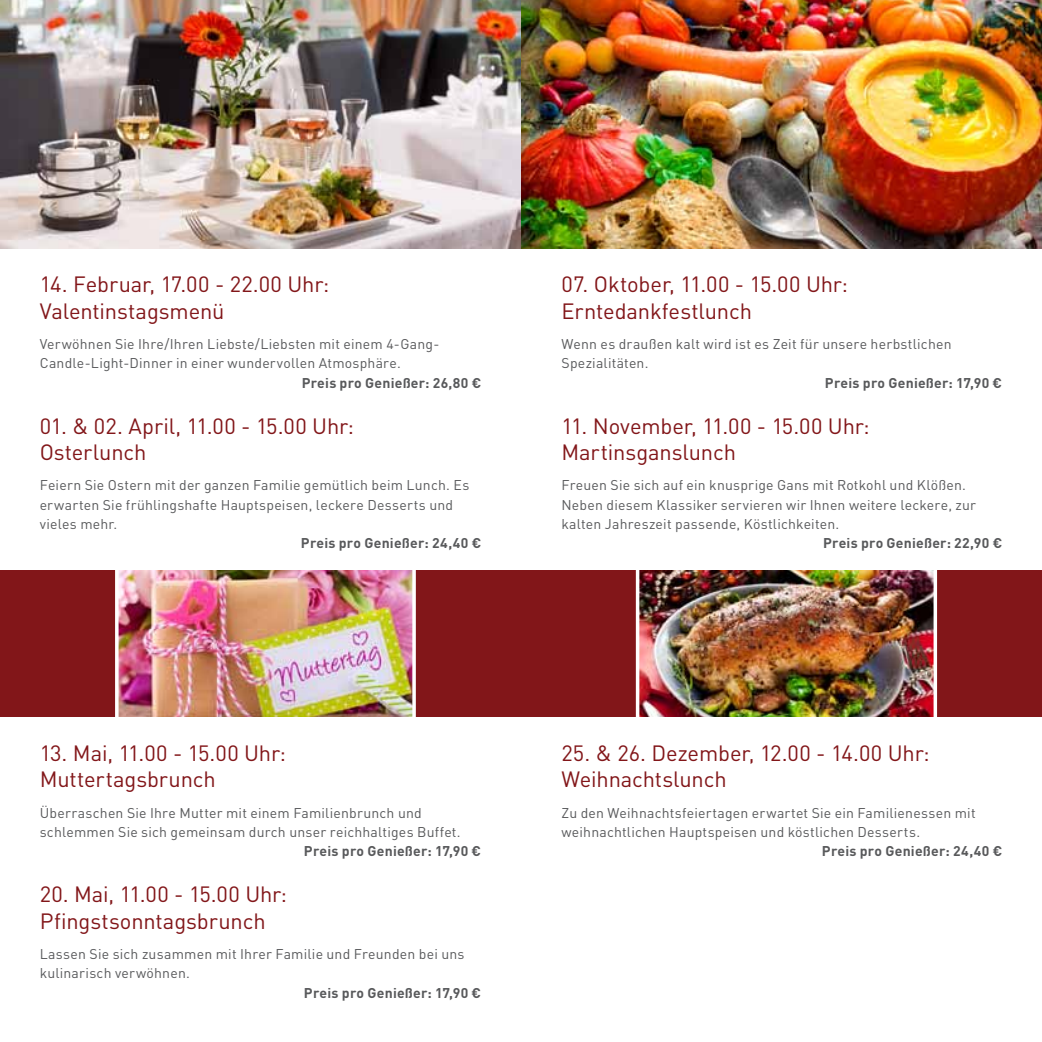
<style>
.page{position:relative;width:1042px;height:1042px;background:#fff}
.page>*{position:absolute;margin:0;border:0;box-sizing:border-box;transform-origin:0 0}
.t1{font:21.88px/26.2px "DIN Pro";letter-spacing:-.005em;color:#821619}
.t2{font:14px/19.2px "DIN Pro";letter-spacing:.015em;color:#58595b}
.t3{font:700 14px "DIN Pro";letter-spacing:.015em;color:#58595b}
</style>
<div class="page">
<img style="left:0;top:0;width:1042px;height:248px">
<div style="left:0;top:570px;width:521px;height:147px;background:#821619"></div>
<div style="left:521px;top:570px;width:521px;height:147px;background:#821619"></div>
<img style="left:639px;top:570px;width:294px;height:147px">
<hr style="left:636px;top:567px;width:3px;height:154px;background:#fff">
<svg style="left:933px;top:570px;width:4px;height:147px"></svg>
<img style="left:119px;top:570px;width:293px;height:147px">
<svg style="left:412px;top:570px;width:4px;height:147px"></svg>
<svg style="left:115px;top:570px;width:4px;height:147px"></svg>
<h1 class="t1" style="left:40px;top:269px;width:291px">14. Februar, 17.00 - 22.00 Uhr:<br>Valentinstagsmenü</h1>
<p class="t2" style="left:40px;top:333px;width:401px">Verwöhnen Sie Ihre/Ihren Liebste/Liebsten mit einem 4-Gang-<br>Candle-Light-Dinner in einer wundervollen Atmosphäre.</p>
<p class="t3" style="left:302px;top:371px;width:181px">Preis pro Genießer: 26,80 €</p>
<h1 class="t1" style="left:40px;top:410px;width:316px">01. &amp; 02. April, 11.00 - 15.00 Uhr:<br>Osterlunch</h1>
<p class="t2" style="left:40px;top:474px;width:431px">Feiern Sie Ostern mit der ganzen Familie gemütlich beim Lunch. Es erwarten Sie frühlingshafte Hauptspeisen, leckere Desserts und vieles mehr.</p>
<p class="t3" style="left:301px;top:531px;width:182px">Preis pro Genießer: 24,40 €</p>
<h1 class="t1" style="left:40px;top:738px;width:248px">13. Mai, 11.00 - 15.00 Uhr:<br>Muttertagsbrunch</h1>
<p class="t2" style="left:40px;top:801px;width:422px">Überraschen Sie Ihre Mutter mit einem Familienbrunch und schlemmen Sie sich gemeinsam durch unser reichhaltiges Buffet.</p>
<p class="t3" style="left:304px;top:839px;width:179px">Preis pro Genießer: 17,90 €</p>
<h1 class="t1" style="left:40px;top:879px;width:249px">20. Mai, 11.00 - 15.00 Uhr:<br>Pfingstsonntagsbrunch</h1>
<p class="t2" style="left:40px;top:943px;width:426px">Lassen Sie sich zusammen mit Ihrer Familie und Freunden bei uns kulinarisch verwöhnen.</p>
<p class="t3" style="left:304px;top:981px;width:179px">Preis pro Genießer: 17,90 €</p>
<h1 class="t1" style="left:561px;top:269px;width:288px">07. Oktober, 11.00 - 15.00 Uhr:<br>Erntedankfestlunch</h1>
<p class="t2" style="left:561px;top:333px;width:392px">Wenn es draußen kalt wird ist es Zeit für unsere herbstlichen<br>Spezialitäten.</p>
<p class="t3" style="left:825px;top:371px;width:179px">Preis pro Genießer: 17,90 €</p>
<h1 class="t1" style="left:561px;top:410px;width:310px">11. November, 11.00 - 15.00 Uhr:<br>Martinsganslunch</h1>
<p class="t2" style="left:561px;top:474px;width:416px">Freuen Sie sich auf ein knusprige Gans mit Rotkohl und Klößen.<br>Neben diesem Klassiker servieren wir Ihnen weitere leckere, zur kalten Jahreszeit passende, Köstlichkeiten.</p>
<p class="t3" style="left:823px;top:531px;width:181px">Preis pro Genießer: 22,90 €</p>
<h1 class="t1" style="left:561px;top:738px;width:369px">25. &amp; 26. Dezember, 12.00 - 14.00 Uhr:<br>Weihnachtslunch</h1>
<p class="t2" style="left:561px;top:801px;width:416px">Zu den Weihnachtsfeiertagen erwartet Sie ein Familienessen mit weihnachtlichen Hauptspeisen und köstlichen Desserts.</p>
<p class="t3" style="left:822px;top:839px;width:182px">Preis pro Genießer: 24,40 €</p>
</div>
